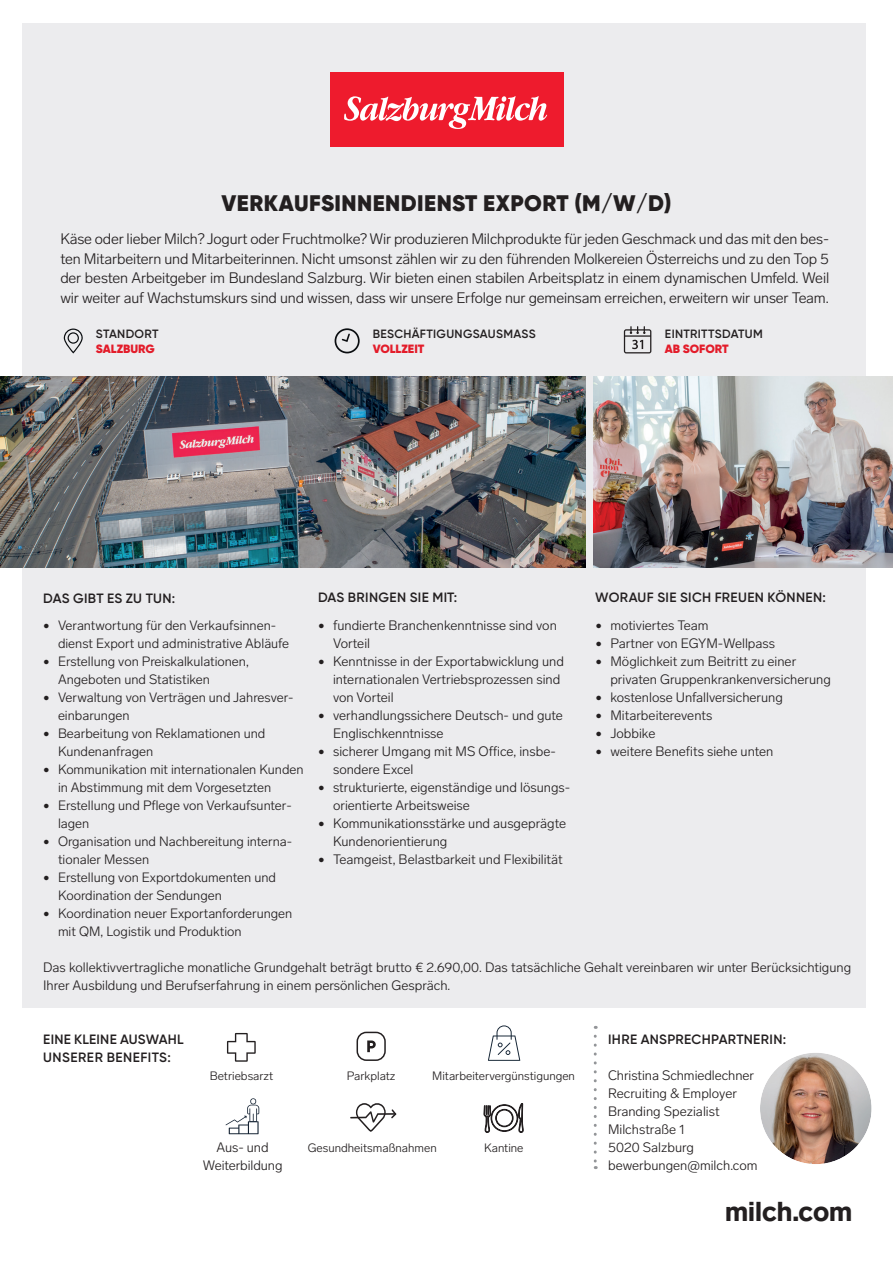
<style>
.page{position:relative;width:893px;height:1263px;background:#fff}
.page>*{position:absolute;margin:0;border:0;box-sizing:border-box;transform-origin:0 0}
.t1{font:900 27px "Lab Grotesque";color:#231f20}
.t2{font:900 22.5px "Gilroy";letter-spacing:.02em;color:#231f20}
.t3{font:300 15px/19.5px "Lab Grotesque";letter-spacing:-.01em;color:#231f20;text-align:justify}
.t4{font:300 13.5px/18px "Lab Grotesque";color:#231f20}
.t5{font:600 13.5px/18px "Gilroy";letter-spacing:.025em;color:#231f20}
.t6{font:300 13.35px/18px "Lab Grotesque";color:#231f20}
.t7{font:300 12px "Lab Grotesque";color:#231f20}
.t8{font:600 12px "Gilroy";letter-spacing:.025em;color:#231f20}
.t9{font:900 12px "Gilroy";color:#e31c2a}
</style>
<div class="page">
<div style="left:23px;top:23px;width:843px;height:985px;background:#ececee"></div>
<svg style="left:64px;top:328px;width:19px;height:25px"></svg>
<img style="left:760px;top:1053px;width:111px;height:111px;border-radius:56px">
<div style="left:755px;top:1048px;width:121px;height:121px;border:4px solid #fff;border-radius:50%"></div>
<svg style="left:594px;top:1036px;width:3px;height:133px"></svg>
<svg style="left:367px;top:1040px;width:9px;height:12px"></svg>
<div style="left:357px;top:1032px;width:29px;height:29px;border:2px solid #231f20;border-radius:9px"></div>
<svg style="left:483px;top:1025px;width:41px;height:108px"></svg>
<svg style="left:227px;top:1033px;width:29px;height:29px"></svg>
<svg style="left:350px;top:1103px;width:46px;height:29px"></svg>
<svg style="left:335px;top:328px;width:25px;height:25px"></svg>
<svg style="left:624px;top:326px;width:27px;height:27px"></svg>
<svg style="left:226px;top:1098px;width:33px;height:36px"></svg>
<div style="left:330px;top:72px;width:233px;height:75px;background:#ee1b2d"></div>
<svg style="left:344px;top:96px;width:203px;height:33px"></svg>
<img style="left:593px;top:376px;width:300px;height:192px">
<img style="left:0;top:376px;width:586px;height:192px">
<h2 class="t2" style="left:221px;top:189px;width:452px">VERKAUFSINNENDIENST EXPORT (M/W/D)</h2>
<p class="t3" style="left:60px;top:229px;width:770px">Käse oder lieber Milch? Jogurt oder Fruchtmolke? Wir produzieren Milchprodukte für jeden Geschmack und das mit den bes&shy;ten Mitarbeitern und Mitarbeiterinnen. Nicht umsonst zählen wir zu den führenden Molkereien Österreichs und zu den Top 5 der besten Arbeitgeber im Bundesland Salzburg. Wir bieten einen stabilen Arbeitsplatz in einem dynamischen Umfeld. Weil wir weiter auf Wachstumskurs sind und wissen, dass wir unsere Erfolge nur gemeinsam erreichen, erweitern wir unser Team.</p>
<p class="t8" style="left:96px;top:326px;width:64px">STANDORT</p>
<p class="t9" style="left:96px;top:341px;width:60px">SALZBURG</p>
<p class="t8" style="left:373px;top:326px;width:164px">BESCHÄFTIGUNGSAUSMASS</p>
<p class="t9" style="left:373px;top:341px;width:53px">VOLLZEIT</p>
<p class="t8" style="left:665px;top:326px;width:99px">EINTRITTSDATUM</p>
<p class="t9" style="left:665px;top:341px;width:65px">AB SOFORT</p>
<p class="t5" style="left:43px;top:589px;width:133px">DAS GIBT ES ZU TUN:</p>
<p class="t5" style="left:318px;top:588px;width:141px">DAS BRINGEN SIE MIT:</p>
<p class="t5" style="left:595px;top:588px;width:232px">WORAUF SIE SICH FREUEN KÖNNEN:</p>
<p class="t6" style="left:58px;top:616px;width:233px;text-indent:-15px">• Verantwortung für den Verkaufsinnen&shy;dienst Export und administrative Abläufe</p>
<p class="t6" style="left:58px;top:652px;width:192px;text-indent:-15px">• Erstellung von Preiskalkulationen,<br>Angeboten und Statistiken</p>
<p class="t6" style="left:58px;top:688px;width:237px;text-indent:-15px">• Verwaltung von Verträgen und Jahresver&shy;einbarungen</p>
<p class="t6" style="left:58px;top:724px;width:209px;text-indent:-15px">• Bearbeitung von Reklamationen und<br>Kundenanfragen</p>
<p class="t6" style="left:58px;top:760px;width:247px;text-indent:-15px">• Kommunikation mit internationalen Kunden in Abstimmung mit dem Vorgesetzten</p>
<p class="t6" style="left:58px;top:796px;width:235px;text-indent:-15px">• Erstellung und Pflege von Verkaufsunter&shy;lagen</p>
<p class="t6" style="left:58px;top:832px;width:236px;text-indent:-15px">• Organisation und Nachbereitung interna&shy;tionaler Messen</p>
<p class="t6" style="left:58px;top:868px;width:220px;text-indent:-15px">• Erstellung von Exportdokumenten und<br>Koordination der Sendungen</p>
<p class="t6" style="left:58px;top:904px;width:236px;text-indent:-15px">• Koordination neuer Exportanforderungen mit QM, Logistik und Produktion</p>
<p class="t4" style="left:333px;top:616px;width:225px;text-indent:-15px">• fundierte Branchenkenntnisse sind von<br>Vorteil</p>
<p class="t4" style="left:333px;top:652px;width:232px;text-indent:-15px">• Kenntnisse in der Exportabwicklung und internationalen Vertriebsprozessen sind von Vorteil</p>
<p class="t4" style="left:333px;top:706px;width:231px;text-indent:-15px">• verhandlungssichere Deutsch- und gute<br>Englischkenntnisse</p>
<p class="t4" style="left:333px;top:742px;width:224px;text-indent:-15px">• sicherer Umgang mit MS Office, insbe&shy;sondere Excel</p>
<p class="t4" style="left:333px;top:778px;width:239px;text-indent:-15px">• strukturierte, eigenständige und lösungs&shy;orientierte Arbeitsweise</p>
<p class="t4" style="left:333px;top:814px;width:235px;text-indent:-15px">• Kommunikationsstärke und ausgeprägte<br>Kundenorientierung</p>
<p class="t4" style="left:318px;top:850px;width:246px">• Teamgeist, Belastbarkeit und Flexibilität</p>
<p class="t4" style="left:595px;top:616px;width:115px">• motiviertes Team</p>
<p class="t4" style="left:595px;top:634px;width:181px">• Partner von EGYM-Wellpass</p>
<p class="t4" style="left:610px;top:652px;width:222px;text-indent:-15px">• Möglichkeit zum Beitritt zu einer privaten Gruppenkrankenversicherung</p>
<p class="t4" style="left:595px;top:688px;width:189px">• kostenlose Unfallversicherung</p>
<p class="t4" style="left:595px;top:706px;width:118px">• Mitarbeiterevents</p>
<p class="t4" style="left:595px;top:724px;width:61px">• Jobbike</p>
<p class="t4" style="left:595px;top:742px;width:179px">• weitere Benefits siehe unten</p>
<p class="t4" style="left:43px;top:958px;width:809px">Das kollektivvertragliche monatliche Grundgehalt beträgt brutto € 2.690,00. Das tatsächliche Gehalt vereinbaren wir unter Berücksichtigung<br>Ihrer Ausbildung und Berufserfahrung in einem persönlichen Gespräch.</p>
<p class="t5" style="left:43px;top:1030px;width:142px">EINE KLEINE AUSWAHL<br>UNSERER BENEFITS:</p>
<p class="t7" style="left:210px;top:1069px;width:65px">Betriebsarzt</p>
<p class="t7" style="left:347px;top:1069px;width:50px">Parkplatz</p>
<p class="t7" style="left:432px;top:1069px;width:144px">Mitarbeitervergünstigungen</p>
<p class="t4" style="left:203px;top:1138px;width:81px;text-align:center">Aus- und<br>Weiterbildung</p>
<p class="t7" style="left:308px;top:1141px;width:130px">Gesundheitsmaßnahmen</p>
<p class="t7" style="left:484px;top:1141px;width:41px">Kantine</p>
<p class="t5" style="left:608px;top:1030px;width:179px">IHRE ANSPRECHPARTNERIN:</p>
<p class="t4" style="left:608px;top:1066px;width:151px">Christina Schmiedlechner<br>Recruiting &amp; Employer<br>Branding Spezialist<br>Milchstraße 1<br>5020 Salzburg bewerbungen@milch.com</p>
<h1 class="t1" style="left:725px;top:1196px;width:129px">milch.com</h1>
</div>
